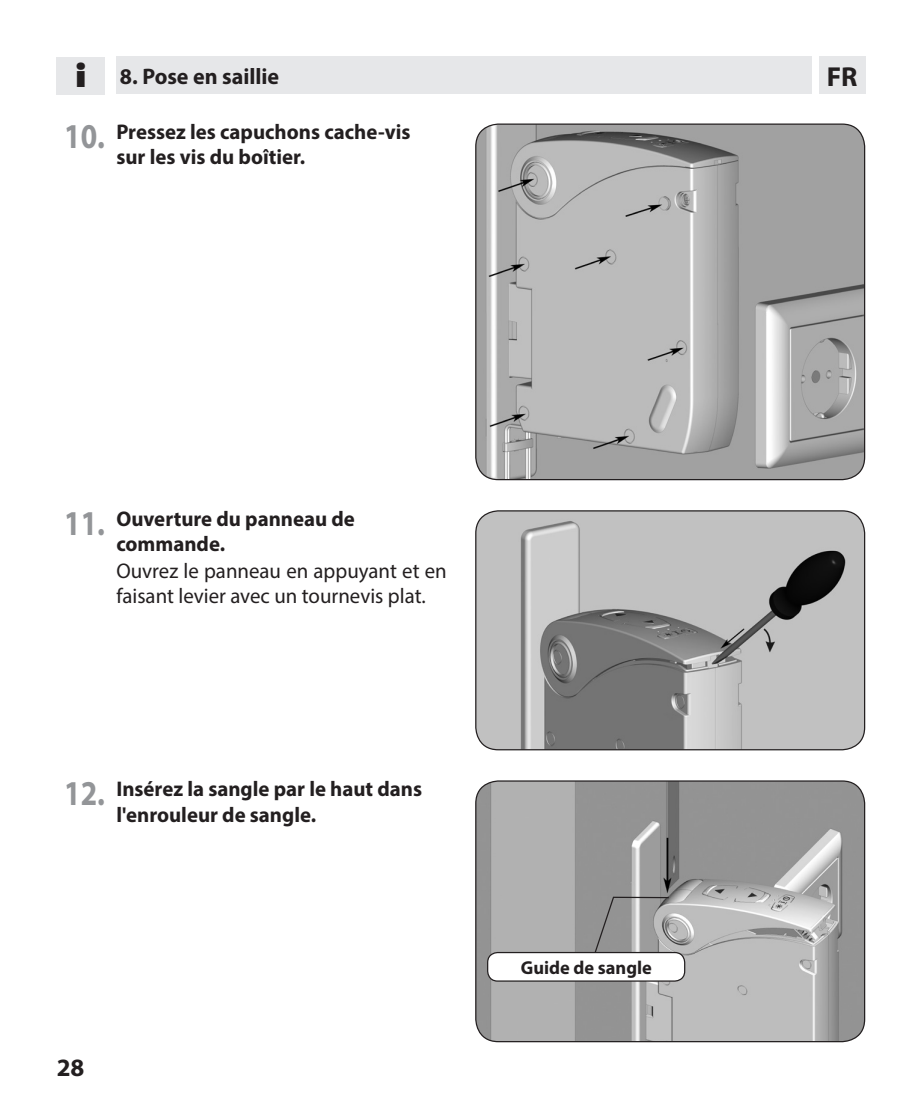
<style>
.page{position:relative;width:922px;height:1099px;background:#fff}
.page>*{position:absolute;margin:0;border:0;box-sizing:border-box;transform-origin:0 0}
.t1{font:800 30px "Futura";color:#231f20}
.t2{font:700 27.5px "Myriad Pro";color:#231f20}
.t3{font:700 25px "Myriad Pro";color:#231f20}
.Kapitel_ab_2__-_DE{font:700 22.5px "Myriad Pro";color:#231f20}
.t4{font:700 21.25px/25px "Myriad Pro";color:#231f20}
.Fließtext_nach_Handl{font:21.25px/25.5px "Myriad Pro";color:#231f20}
.Bildtexte_-_DE{font:700 18.75px "Myriad Pro";color:#231f20}
.s1{font-size:35px;color:#939598}
</style>
<div class="page">
<div style="left:57px;top:57px;width:48px;height:37px;background:#e6e7e9"></div>
<div style="left:819px;top:57px;width:46px;height:37px;background:#e6e7e9"></div>
<div style="left:116px;top:57px;width:695px;height:37px;background:#e6e7e9"></div>
<img style="left:475px;top:125px;width:389px;height:354px">
<img style="left:475px;top:511px;width:389px;height:238px">
<div style="left:475px;top:510px;width:390px;height:240px;border:1px solid #231f20;border-radius:22px"></div>
<img style="left:475px;top:781px;width:389px;height:260px">
<div style="left:475px;top:780px;width:390px;height:262px;border:1px solid #231f20;border-radius:22px"></div>
<svg style="left:593px;top:896px;width:77px;height:55px;background:#9b9b9b"></svg>
<div style="left:487px;top:952px;width:197px;height:29px;background:#fff;border-radius:10px"></div>
<div style="left:487px;top:951px;width:198px;height:30px;border:1px solid #231f20;border-radius:10px"></div>
<h1 class="t1" style="left:75px;top:58px;width:13px">i</h1>
<p class="t2" style="left:826px;top:59px;width:32px">FR</p>
<p class="t4" style="left:116px;top:119px;width:295px;text-indent:-52px"><span class="s1">10.</span> Pressez les capuchons cache-vis sur les vis du boîtier.</p>
<p class="Kapitel_ab_2__-_DE" style="left:120px;top:62px;width:161px">8. Pose en saillie</p>
<p class="t4" style="left:116px;top:506px;width:240px;text-indent:-52px"><span class="s1">11.</span> Ouverture du panneau de commande.</p>
<p class="Fließtext_nach_Handl" style="left:116px;top:557px;width:332px">Ouvrez le panneau en appuyant et en faisant levier avec un tournevis plat.</p>
<p class="t4" style="left:116px;top:775px;width:307px;text-indent:-52px"><span class="s1">12.</span> Insérez la sangle par le haut dans l'enrouleur de sangle.</p>
<p class="t3" style="left:57px;top:1051px;width:29px">28</p>
<p class="Bildtexte_-_DE" style="left:520px;top:955px;width:133px">Guide de sangle</p>
</div>
